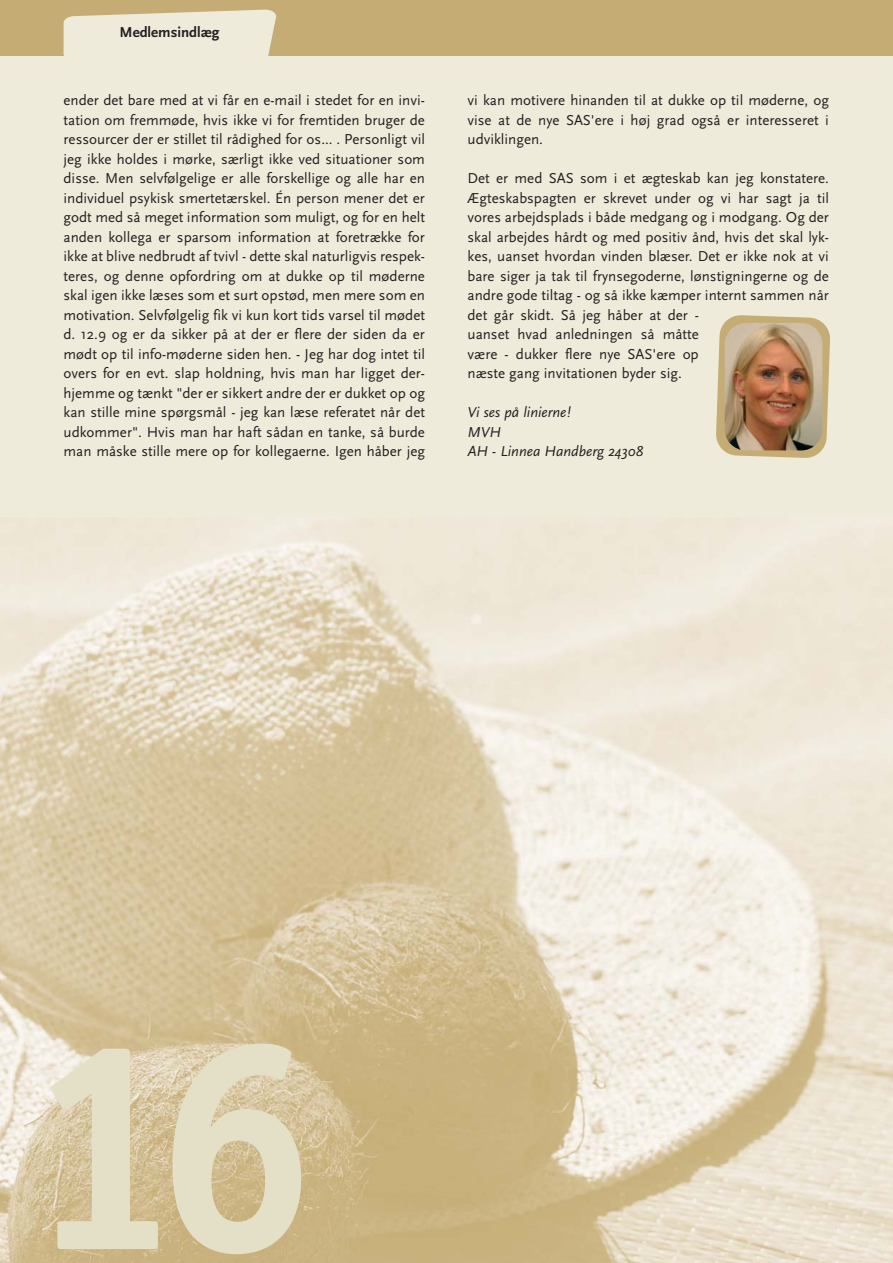
<style>
.page{position:relative;width:893px;height:1263px;background:#fff}
.page>*{position:absolute;margin:0;border:0;box-sizing:border-box;transform-origin:0 0}
.t1{font:700 300px "Officina Serif";color:#e4e0c8}
.t2{font:15px/19.5px "Scala Sans";color:#231f20;text-align:justify}
.t3{font:italic 15px/19.5px "Scala Sans";color:#231f20}
.t4{font:700 15px "Scala Sans";color:#231f20}
</style>
<div class="page">
<div style="left:0;top:1px;width:893px;height:1262px;background:#eeebdb"></div>
<div style="left:0;top:1px;width:893px;height:55px;background:#c4ac74"></div>
<svg style="left:64px;top:10px;width:212px;height:46px;background:#eae6d2"></svg>
<svg style="left:716px;top:315px;width:114px;height:143px"></svg>
<img style="left:725px;top:323px;width:97px;height:127px;border-radius:21px">
<img style="left:0;top:541px;width:893px;height:722px">
<p class="t4" style="left:119px;top:26px;width:102px">Medlemsindlæg</p>
<p class="t2" style="left:64px;top:92px;width:363px">ender det bare med at vi får en e-mail i stedet for en invi&shy;tation om fremmøde, hvis ikke vi for fremtiden bruger de ressourcer der er stillet til rådighed for os... . Personligt vil jeg ikke holdes i mørke, særligt ikke ved situationer som disse. Men selvfølgelige er alle forskellige og alle har en individuel psykisk smertetærskel. Én person mener det er godt med så meget information som muligt, og for en helt anden kollega er sparsom information at foretrække for ikke at blive nedbrudt af tvivl - dette skal naturligvis respek&shy;teres, og denne opfordring om at dukke op til møderne skal igen ikke læses som et surt opstød, men mere som en motivation. Selvfølgelig fik vi kun kort tids varsel til mødet d. 12.9 og er da sikker på at der er flere der siden da er mødt op til info-møderne siden hen. - Jeg har dog intet til overs for en evt. slap holdning, hvis man har ligget der&shy;hjemme og tænkt "der er sikkert andre der er dukket op og kan stille mine spørgsmål - jeg kan læse referatet når det udkommer". Hvis man har haft sådan en tanke, så burde man måske stille mere op for kollegaerne. Igen håber jeg</p>
<p class="t2" style="left:468px;top:92px;width:363px">vi kan motivere hinanden til at dukke op til møderne, og vise at de nye SAS'ere i høj grad også er interesseret i udviklingen.</p>
<p class="t2" style="left:468px;top:170px;width:363px;text-align:left">Det er med SAS som i et ægteskab kan jeg konstatere.<br>Ægteskabspagten er skrevet under og vi har sagt ja til vores arbejdsplads i både medgang og i modgang. Og der skal arbejdes hårdt og med positiv ånd, hvis det skal lyk&shy;kes, uanset hvordan vinden blæser. Det er ikke nok at vi bare siger ja tak til frynsegoderne, lønstigningerne og de andre gode tiltag - og så ikke kæmper internt sammen når det går skidt. Så jeg håber at der -<br>uanset hvad anledningen så måtte<br>være - dukker flere nye SAS'ere op<br>næste gang invitationen byder sig.</p>
<p class="t3" style="left:468px;top:405px;width:177px">Vi ses på linierne!<br>MVH<br>AH - Linnea Handberg 24308</p>
<h1 class="t1" style="left:21px;top:1034px;width:298px">16</h1>
</div>
